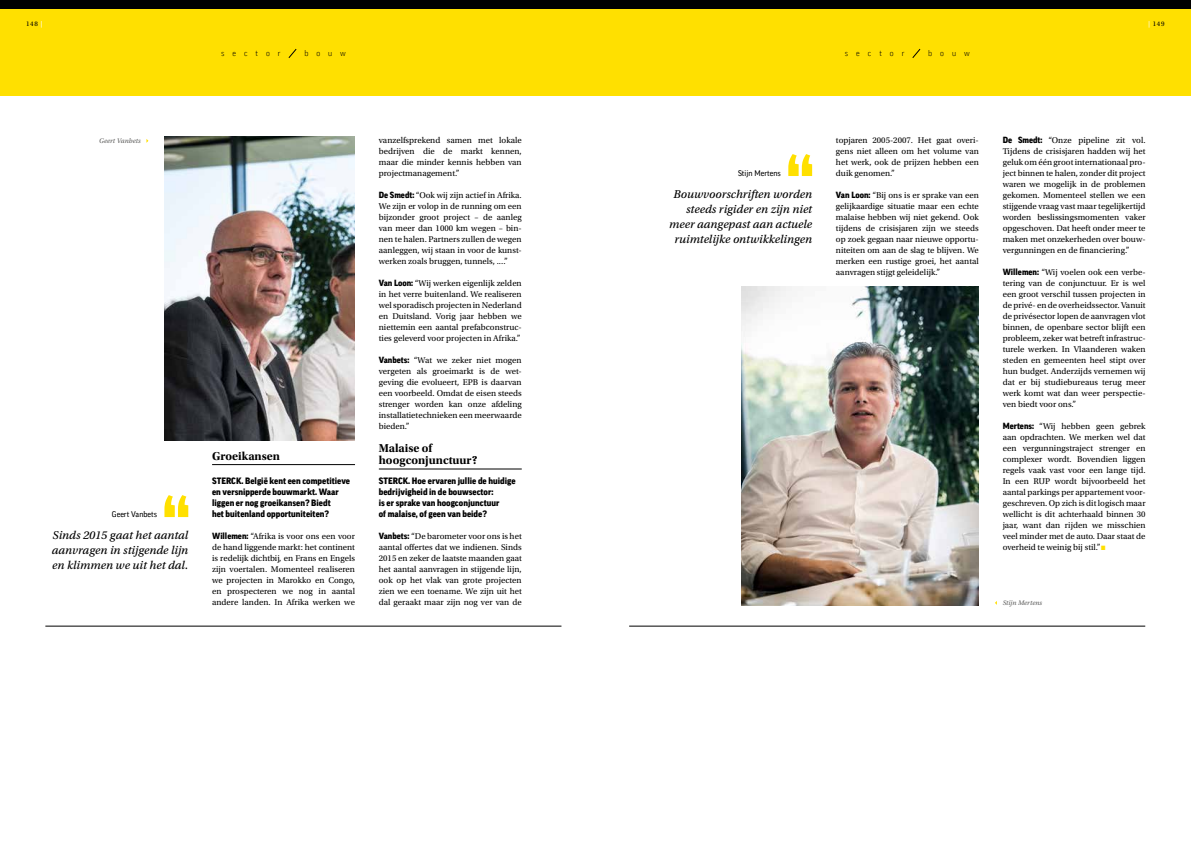
<style>
.page{position:relative;width:1191px;height:842px;background:#fff}
.page>*{position:absolute;margin:0;border:0;box-sizing:border-box;transform-origin:0 0}
.t1{font:900 25px "Good OSF";color:#ffe000}
.t2{font:12px/15px "Utopia Std Capt It";color:#000;text-align:justify}
.t3{font:12px/12px "Utopia Std Bold Subh";color:#000}
.t4{font:900 9px/11px "Good OSF";color:#000}
.t5{font:8.8px/11px "Utopia Std";color:#000;text-align:justify}
.t6{font:8px "Good";color:#000}
.t7{font:300 8px "Good LF";letter-spacing:1em;color:#000}
.t8{font:7px "Utopia Std Capt It";color:#626261}
.t9{font:7px "Utopia Std";letter-spacing:.1em;color:#000}
.s1{font-family:"Utopia Std Black Headline";color:#fff}
.s2{font-family:"Good OSF";font-weight:900;font-size:8.7px}
</style>
<div class="page">
<hr style="left:629px;top:626px;width:516px;height:1px;background:#000">
<hr style="left:45px;top:626px;width:516px;height:1px;background:#000">
<hr style="left:212px;top:464px;width:143px;height:1px;background:#000">
<hr style="left:379px;top:469px;width:143px;height:1px;background:#000">
<svg style="left:164px;top:495px;width:24px;height:22px"></svg>
<img style="left:164px;top:136px;width:191px;height:304px">
<img style="left:741px;top:286px;width:238px;height:319px">
<svg style="left:788px;top:154px;width:24px;height:22px"></svg>
<div style="left:0;top:3px;width:595px;height:93px;background:#ffe000"></div>
<div style="left:595px;top:3px;width:596px;height:93px;background:#ffe000"></div>
<div style="left:0;top:0;width:595px;height:9px;background:#000"></div>
<div style="left:595px;top:0;width:596px;height:9px;background:#000"></div>
<svg style="left:288px;top:48px;width:9px;height:10px"></svg>
<svg style="left:912px;top:48px;width:8px;height:10px"></svg>
<p class="t9" style="left:26px;top:19px;width:18px">148 <span class="s1">|</span></p>
<p class="t9" style="left:1148px;top:19px;width:18px"><span class="s1">|</span> 149</p>
<p class="t7" style="left:221px;top:49px;width:61px">sector</p>
<p class="t7" style="left:304px;top:49px;width:43px">bouw</p>
<p class="t7" style="left:845px;top:49px;width:61px">sector</p>
<p class="t7" style="left:928px;top:49px;width:43px">bouw</p>
<p class="t5" style="left:379px;top:135px;width:144px">vanzelfsprekend samen met lokale bedrijven die de markt kennen, maar die minder kennis hebben van projectmanagement.”</p>
<p class="t5" style="left:379px;top:190px;width:144px"><span class="s2">De Smedt:</span> “Ook wij zijn actief in Afrika.<br>We zijn er volop in de running om een bijzonder groot project – de aanleg van meer dan 1000 km wegen – bin&shy;nen te halen. Partners zullen de wegen aanleggen, wij staan in voor de kunst&shy;werken zoals bruggen, tunnels, ....”</p>
<p class="t5" style="left:379px;top:278px;width:144px"><span class="s2">Van Loon:</span> “Wij werken eigenlijk zelden in het verre buitenland. We realiseren wel sporadisch projecten in Nederland en Duitsland. Vorig jaar hebben we niettemin een aantal prefabconstruc&shy;ties geleverd voor projecten in Afrika.”</p>
<p class="t5" style="left:379px;top:355px;width:144px;text-align:left"><span class="s2">Vanbets:</span> “Wat we zeker niet mogen vergeten als groeimarkt is de wet&shy;geving die evolueert, EPB is daarvan een voorbeeld. Omdat de eisen steeds strenger worden kan onze afdeling installatietechnieken een meerwaarde bieden.”</p>
<h2 class="t3" style="left:379px;top:443px;width:100px">Malaise of hoogconjunctuur?</h2>
<p class="t4" style="left:379px;top:475px;width:138px">STERCK. Hoe ervaren jullie de huidige bedrijvigheid in de bouwsector:<br>is er sprake van hoogconjunctuur<br>of malaise, of geen van beide?</p>
<p class="t5" style="left:379px;top:531px;width:144px"><span class="s2">Vanbets:</span> “De barometer voor ons is het aantal offertes dat we indienen. Sinds 2015 en zeker de laatste maanden gaat het aantal aanvragen in stijgende lijn, ook op het vlak van grote projecten zien we een toename. We zijn uit het dal geraakt maar zijn nog ver van de</p>
<p class="t8" style="left:99px;top:137px;width:43px">Geert Vanbets</p>
<p class="t5" style="left:836px;top:135px;width:144px">topjaren 2005-2007. Het gaat overi&shy;gens niet alleen om het volume van het werk, ook de prijzen hebben een duik genomen.”</p>
<p class="t5" style="left:836px;top:190px;width:144px"><span class="s2">Van Loon:</span> “Bij ons is er sprake van een gelijkaardige situatie maar een echte malaise hebben wij niet gekend. Ook tijdens de crisisjaren zijn we steeds op zoek gegaan naar nieuwe opportu&shy;niteiten om aan de slag te blijven. We merken een rustige groei, het aantal aanvragen stijgt geleidelijk.”</p>
<p class="t6" style="left:738px;top:169px;width:44px">Stijn Mertens</p>
<h2 class="t2" style="left:669px;top:187px;width:144px;text-align:right">Bouwvoorschriften worden steeds rigider en zijn niet meer aangepast aan actuele ruimtelijke ontwikkelingen</h2>
<h2 class="t3" style="left:212px;top:450px;width:69px">Groeikansen</h2>
<p class="t4" style="left:212px;top:475px;width:139px">STERCK. België kent een competitieve en versnipperde bouwmarkt. Waar liggen er nog groeikansen? Biedt<br>het buitenland opportuniteiten?</p>
<p class="t5" style="left:212px;top:531px;width:144px"><span class="s2">Willemen:</span> “Afrika is voor ons een voor de hand liggende markt: het continent is redelijk dichtbij, en Frans en Engels zijn voertalen. Momenteel realiseren we projecten in Marokko en Congo, en prospecteren we nog in aantal andere landen. In Afrika werken we</p>
<p class="t6" style="left:112px;top:510px;width:47px">Geert Vanbets</p>
<h2 class="t2" style="left:52px;top:528px;width:138px">Sinds 2015 gaat het aantal aanvragen in stijgende lijn en klimmen we uit het dal.</h2>
<p class="t5" style="left:1002px;top:135px;width:144px"><span class="s2">De Smedt:</span> “Onze pipeline zit vol.<br>Tijdens de crisisjaren hadden wij het geluk om één groot internationaal pro&shy;ject binnen te halen, zonder dit project waren we mogelijk in de problemen gekomen. Momenteel stellen we een stijgende vraag vast maar tegelijkertijd worden beslissingsmomenten vaker opgeschoven. Dat heeft onder meer te maken met onzekerheden over bouw&shy;vergunningen en de financiering.”</p>
<p class="t5" style="left:1002px;top:267px;width:144px"><span class="s2">Willemen:</span> “Wij voelen ook een verbe&shy;tering van de conjunctuur. Er is wel een groot verschil tussen projecten in de privé- en de overheidssector. Vanuit de privésector lopen de aanvragen vlot binnen, de openbare sector blijft een probleem, zeker wat betreft infrastruc&shy;turele werken. In Vlaanderen waken steden en gemeenten heel stipt over hun budget. Anderzijds vernemen wij dat er bij studiebureaus terug meer werk komt wat dan weer perspectie&shy;ven biedt voor ons.”</p>
<p class="t5" style="left:1002px;top:421px;width:144px"><span class="s2">Mertens:</span> “Wij hebben geen gebrek aan opdrachten. We merken wel dat een vergunningstraject strenger en complexer wordt. Bovendien liggen regels vaak vast voor een lange tijd.<br>In een RUP wordt bijvoorbeeld het aantal parkings per appartement voor&shy;geschreven. Op zich is dit logisch maar wellicht is dit achterhaald binnen 30 jaar, want dan rijden we misschien veel minder met de auto. Daar staat de overheid te weinig bij stil.”</p>
<h1 class="t1" style="left:1100px;top:528px;width:7px">.</h1>
<p class="t8" style="left:1002px;top:599px;width:41px">Stijn Mertens</p>
</div>
